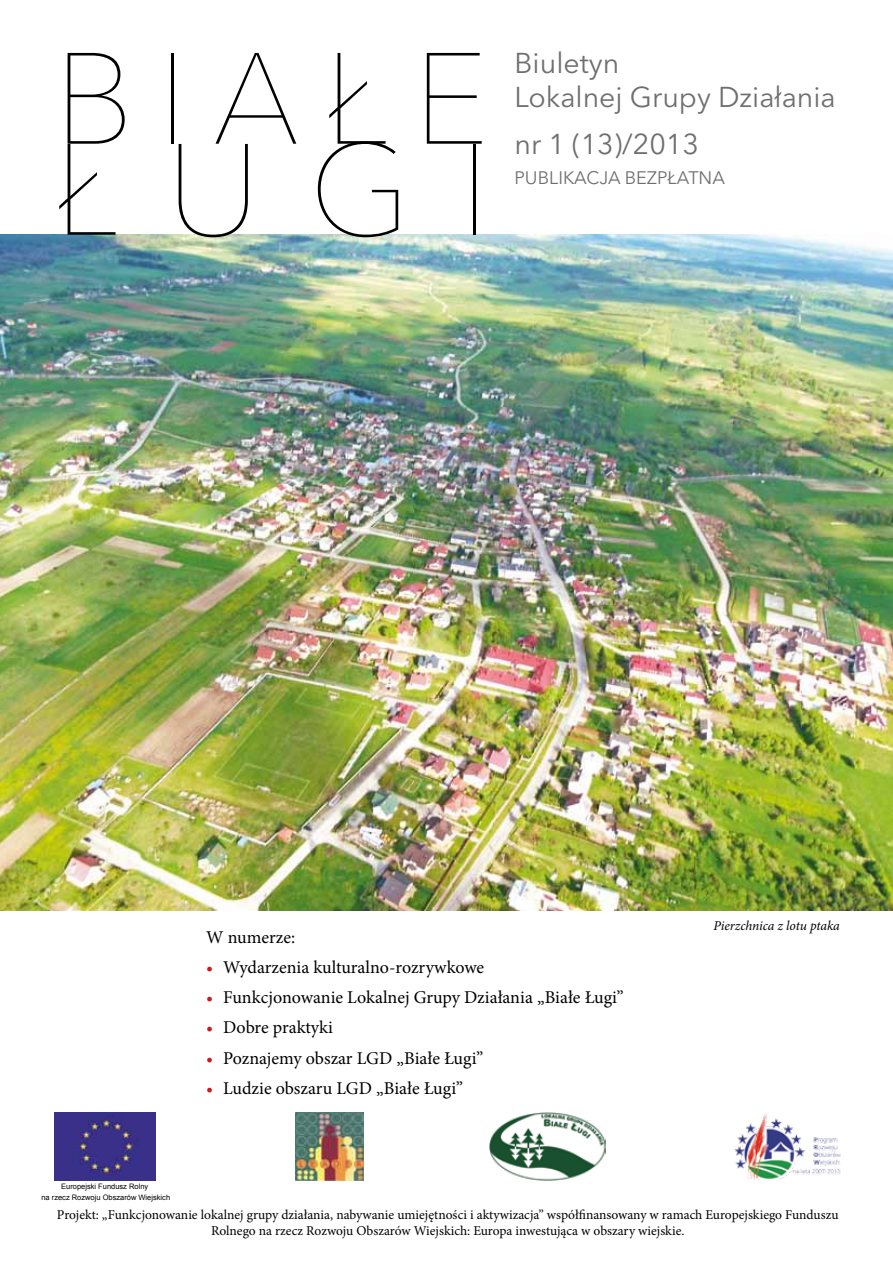
<style>
.page{position:relative;width:893px;height:1263px;background:#fff}
.page>*{position:absolute;margin:0;border:0;box-sizing:border-box;transform-origin:0 0}
.t1{font:200 128.25px/91.1px "Avenir Next LT Pro";letter-spacing:.2em;color:#000}
.t2{font:28.5px/34.2px "Avenir Next LT Pro";color:#706f6f}
.t3{font:18px "Minion Pro";color:#000}
.t4{font:18px "Avenir Next LT Pro";color:#706f6f}
.t5{font:13.5px/16.2px "Minion Pro";color:#000;text-align:center}
.t6{font:italic 13.5px "Minion Pro";letter-spacing:-.005em;color:#000}
.t7{font:7.5px/10.8px "Arial";color:#000;text-align:center}
.s1{color:#cd171a}
</style>
<div class="page">
<img style="left:0;top:235px;width:893px;height:676px">
<img style="left:54px;top:1113px;width:102px;height:67px">
<img style="left:295px;top:1113px;width:68px;height:67px">
<img style="left:489px;top:1113px;width:116px;height:67px">
<img style="left:735px;top:1113px;width:106px;height:67px">
<h1 class="t1" style="left:54px;top:54px;width:436px">BIAŁE<br>ŁUGI</h1>
<h2 class="t2" style="left:514px;top:46px;width:323px">Biuletyn<br>Lokalnej Grupy Działania</h2>
<h2 class="t2" style="left:514px;top:127px;width:186px">nr 1 (13)/2013</h2>
<h3 class="t4" style="left:514px;top:167px;width:212px">PUBLIKACJA BEZPŁATNA</h3>
<p class="t7" style="left:41px;top:1181px;width:130px">Europejski Fundusz Rolny<br>na rzecz Rozwoju Obszarów Wiejskich</p>
<h3 class="t3" style="left:206px;top:925px;width:90px">W numerze:</h3>
<h3 class="t3" style="left:206px;top:955px;width:280px"><span class="s1">•</span> Wydarzenia kulturalno-rozrywkowe</h3>
<h3 class="t3" style="left:206px;top:985px;width:419px"><span class="s1">•</span> Funkcjonowanie Lokalnej Grupy Działania „Białe Ługi”</h3>
<h3 class="t3" style="left:206px;top:1015px;width:128px"><span class="s1">•</span> Dobre praktyki</h3>
<h3 class="t3" style="left:206px;top:1046px;width:279px"><span class="s1">•</span> Poznajemy obszar LGD „Białe Ługi”</h3>
<h3 class="t3" style="left:206px;top:1076px;width:258px"><span class="s1">•</span> Ludzie obszaru LGD „Białe Ługi”</h3>
<p class="t6" style="left:713px;top:916px;width:128px">Pierzchnica z lotu ptaka</p>
<p class="t5" style="left:57px;top:1206px;width:783px">Projekt: „Funkcjonowanie lokalnej grupy działania, nabywanie umiejętności i aktywizacja” współfinansowany w ramach Europejskiego Funduszu<br>Rolnego na rzecz Rozwoju Obszarów Wiejskich: Europa inwestująca w obszary wiejskie.</p>
</div>
